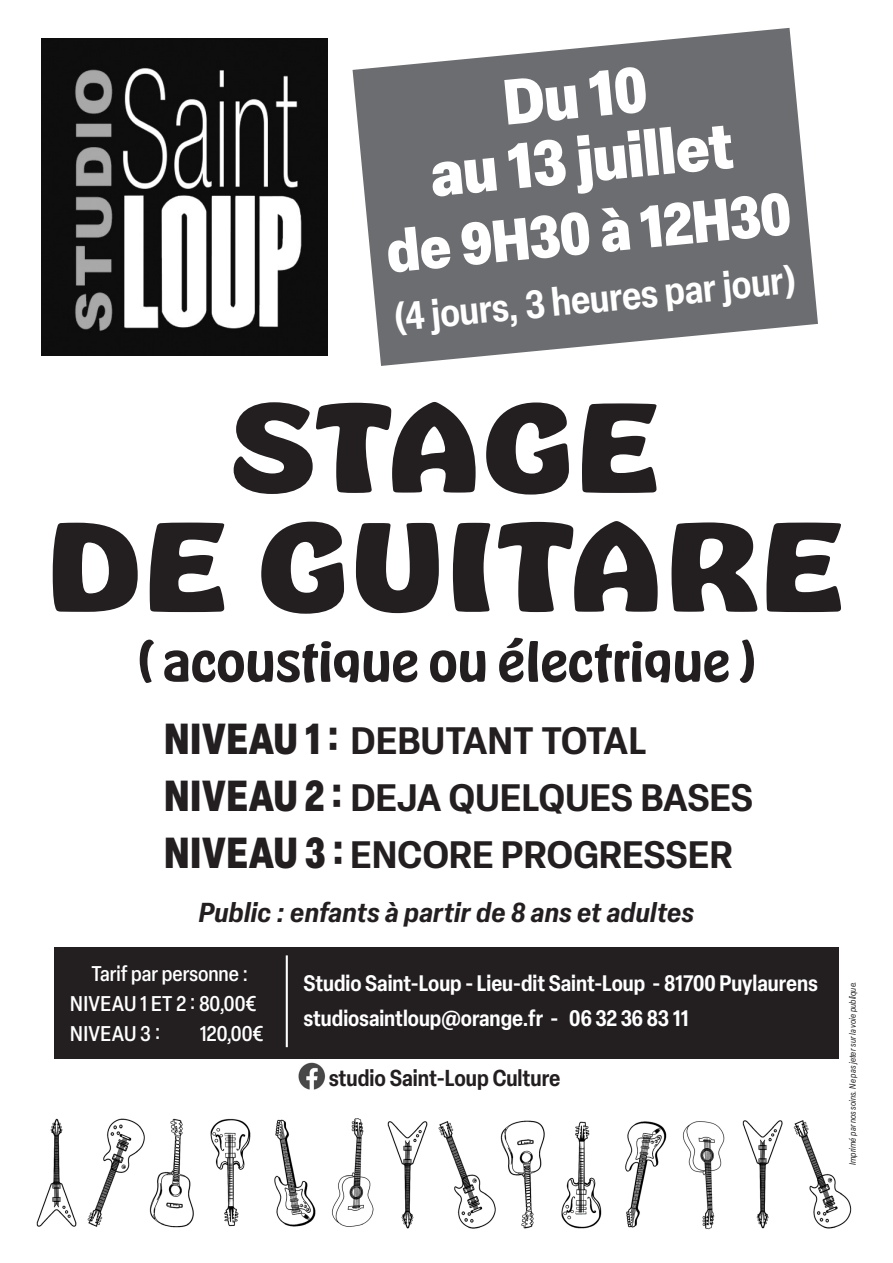
<style>
.page{position:relative;width:893px;height:1263px;background:#fff}
.page>*{position:absolute;margin:0;border:0;box-sizing:border-box;transform-origin:0 0}
.t1{font:700 115.8px/119.1px "Hobeaux";letter-spacing:.02em;color:#231f20;text-align:center;scale:1.25 1}
.t2{font:900 condensed 63px/64.2px "Elza";color:#fff;text-align:center}
.t3{font:900 condensed 58.5px "Elza";color:#fff}
.t4{font:600 49.8px "Hobeaux";color:#231f20;scale:1.12 1}
.t5{font:600 condensed 39px "Elza";color:#fff}
.t6{font:600 condensed 37.65px/57px "Elza";letter-spacing:.01em;color:#231f20;scale:1.08 1}
.t7{font:italic 600 condensed 27px "Elza";letter-spacing:.01em;color:#231f20;scale:1.1 1}
.t8{font:600 condensed 22.65px "Elza";color:#231f20}
.t9{font:600 condensed 22.05px/35.4px "Elza";color:#fff}
.t10{font:500 condensed 21px/30px "Elza";color:#fff}
.t11{font:italic condensed 9px "Elza";letter-spacing:.005em;color:#231f20}
.s1{font-weight:900;font-size:42.75px}
</style>
<div class="page">
<img style="left:42px;top:39px;width:286px;height:316px">
<svg style="left:353px;top:28px;width:465px;height:338px;fill:#6c6d70"></svg>
<img style="left:298px;top:1058px;width:30px;height:32px">
<div style="left:54px;top:947px;width:785px;height:111px;background:#231f20"></div>
<hr style="left:286px;top:955px;width:2px;height:92px;background:#fff">
<img style="left:36px;top:1118px;width:338px;height:110px">
<img style="left:387px;top:1120px;width:465px;height:110px">
<h2 class="t2" style="left:422px;top:75px;width:306px;rotate:-5deg">Du 10<br>au 13 juillet</h2>
<h3 class="t3" style="left:383px;top:208px;width:407px;rotate:-5deg">de 9H30 à 12H30</h3>
<h3 class="t5" style="left:391px;top:293px;width:405px;rotate:-6deg">(4 jours, 3 heures par jour)</h3>
<h1 class="t1" style="left:46px;top:383px;width:639px">STAGE<br>DE GUITARE</h1>
<h3 class="t4" style="left:138px;top:629px;width:553px">( acoustique ou électrique )</h3>
<h3 class="t6" style="left:165px;top:711px;width:546px"><span class="s1">NIVEAU 1 :</span> DEBUTANT TOTAL<br><span class="s1">NIVEAU 2 :</span> DEJA QUELQUES BASES<br><span class="s1">NIVEAU 3 :</span> ENCORE PROGRESSER</h3>
<p class="t7" style="left:199px;top:894px;width:452px">Public : enfants à partir de 8 ans et adultes</p>
<p class="t10" style="left:70px;top:958px;width:188px;text-indent:21px">Tarif par personne :<br>NIVEAU 1 ET 2 : 80,00€<br>NIVEAU 3 :</p>
<p class="t10" style="left:200px;top:1018px;width:65px">120,00€</p>
<p class="t9" style="left:304px;top:965px;width:516px">Studio Saint-Loup - Lieu-dit Saint-Loup - 81700 Puylaurens studiosaintloup@orange.fr - 06 32 36 83 11</p>
<p class="t11" style="left:847px;top:1165px;width:185px;rotate:-90deg">Imprimé par nos soins. Ne pas jeter sur la voie publique.</p>
<p class="t8" style="left:329px;top:1062px;width:233px">studio Saint-Loup Culture</p>
</div>
